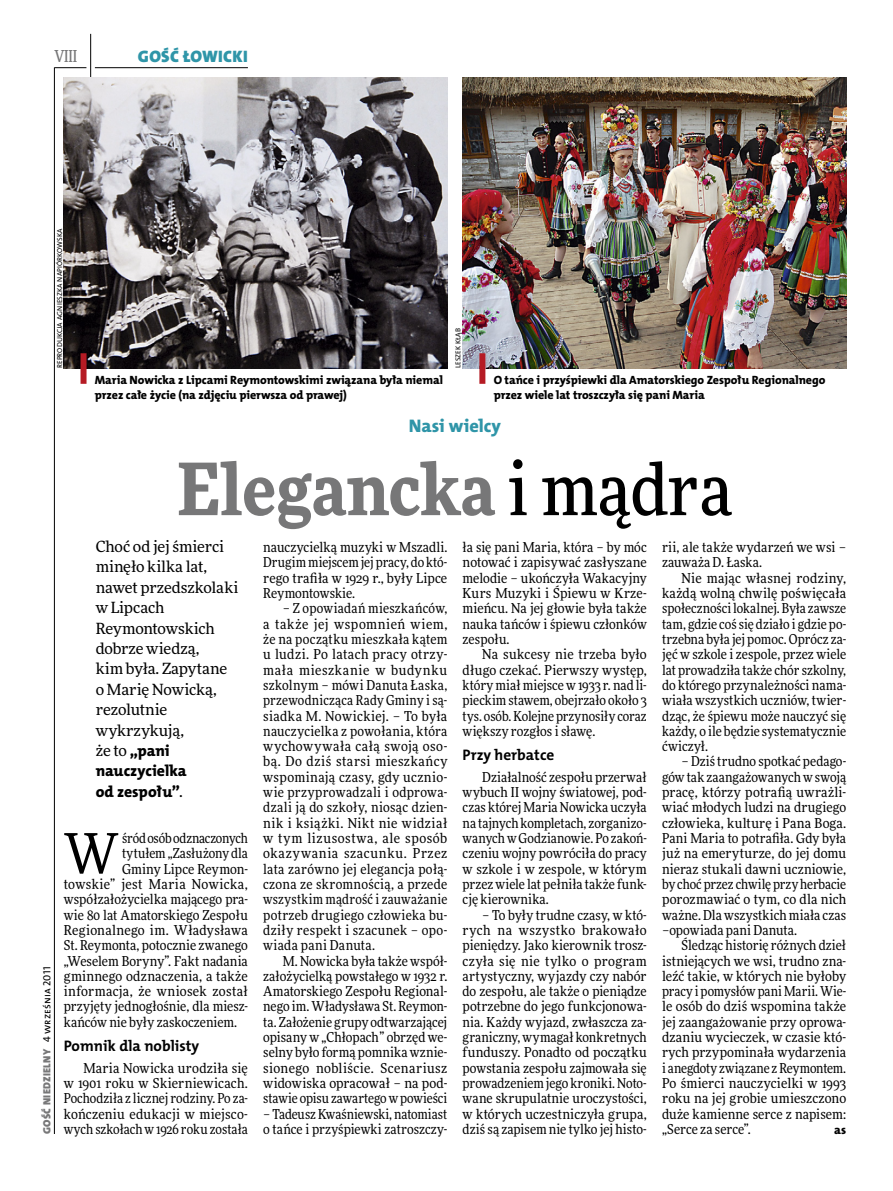
<style>
.page{position:relative;width:893px;height:1191px;background:#fff}
.page>*{position:absolute;margin:0;border:0;box-sizing:border-box;transform-origin:0 0}
.t1{font:900 72px "Freeday Narrow";color:#777778}
.t2{font:55.95px "Freeday Narrow News";color:#000}
.t3{font:18.3px "The Mix HP8 Ex Bld";color:#2f95a8}
.t4{font:16.65px "The Mix HP9 Blk";letter-spacing:.02em;color:#2f95a8}
.t5{font:500 16.5px "Freeday Narrow";color:#777778;scale:.9 1}
.t6{font:15.75px/20.4px "The Mix HP8 Ex Bld";letter-spacing:-.005em;color:#000}
.t7{font:15.45px/20.4px "Freeday News";letter-spacing:-.01em;color:#000}
.t8{font:15.3px "The Mix HP7 Bld";color:#000}
.t9{font:13.65px/15.3px "Freeday Narrow News";letter-spacing:.005em;color:#000;text-align:justify}
.t10{font:13.65px "Freeday Narrow News";letter-spacing:.025em;color:#000}
.t11{font:13.65px "Freeday Narrow News";letter-spacing:-.015em;color:#000}
.t12{font:12.3px "The Mix HP8 Ex Bld";color:#000}
.t13{font:12px/15.3px "The Mix HP8 Ex Bld";letter-spacing:-.005em;color:#000}
.t14{font:10.5px "The Mix HP9 Blk";letter-spacing:.025em;color:#777778}
.t15{font:7.2px "The Mix HP5 Plain";letter-spacing:.015em;color:#000}
.s1{font-weight:500;color:#000}
.s2{font-family:"The Mix HP5 Plain";color:#000}
.s3{font-family:"Freeday News";font-size:15.45px}
</style>
<div class="page">
<hr style="left:54px;top:67px;width:1px;height:1067px;background:#000">
<hr style="left:90px;top:34px;width:1px;height:43px;background:#000">
<hr style="left:54px;top:67px;width:32px;height:1px;background:#000">
<hr style="left:95px;top:67px;width:153px;height:1px;background:#000">
<img style="left:64px;top:77px;width:383px;height:291px">
<img style="left:463px;top:77px;width:383px;height:291px">
<div style="left:81px;top:353px;width:6px;height:31px;background:#b51b24"></div>
<div style="left:479px;top:353px;width:6px;height:31px;background:#b51b24"></div>
<p class="t5" style="left:54px;top:46px;width:27px">VIII</p>
<p class="t4" style="left:138px;top:46px;width:111px">GOŚĆ ŁOWICKI</p>
<p class="t15" style="left:55px;top:368px;width:141px;rotate:-90deg">Reprodukcja Agnieszka Napiórkowska</p>
<p class="t15" style="left:453px;top:368px;width:41px;rotate:-90deg">Leszek Kłąb</p>
<p class="t13" style="left:95px;top:372px;width:350px">Maria Nowicka z Lipcami Reymontowskimi związana była niemal przez całe życie (na zdjęciu pierwsza od prawej)</p>
<p class="t13" style="left:494px;top:372px;width:333px">O tańce i przyśpiewki dla Amatorskiego Zespołu Regionalnego przez wiele lat troszczyła się pani Maria</p>
<h3 class="t3" style="left:409px;top:414px;width:94px">Nasi wielcy</h3>
<h1 class="t1" style="left:177px;top:442px;width:556px">Elegancka <span class="s1">i mądra</span></h1>
<p class="t14" style="left:40px;top:1134px;width:169px;rotate:-90deg">GOŚĆ NIEDZIELNY <span class="s2">4 września 2011</span></p>
<p class="t7" style="left:96px;top:536px;width:144px">Choć od jej śmierci minęło kilka lat, nawet przedszkolaki w Lipcach<br>Reymontowskich dobrze wiedzą,<br>kim była. Zapytane o Marię Nowicką, rezolutnie wykrzykują,</p>
<p class="t6" style="left:96px;top:740px;width:93px"><span class="s3">że to</span> „pani nauczycielka od zespołu”<span class="s3">.</span></p>
<h2 class="t2" style="left:64px;top:819px;width:56px">W</h2>
<p class="t11" style="left:122px;top:829px;width:127px">śród osób odznaczonych</p>
<p class="t9" style="left:122px;top:845px;width:127px">tytułem „Zasłużony dla</p>
<p class="t9" style="left:122px;top:861px;width:127px">Gminy Lipce Reymon-</p>
<p class="t10" style="left:64px;top:875px;width:186px">towskie” jest Maria Nowicka,</p>
<p class="t9" style="left:64px;top:891px;width:186px">współzałożycielka mającego pra-</p>
<p class="t9" style="left:64px;top:907px;width:186px">wie 80 lat Amatorskiego Zespołu</p>
<p class="t10" style="left:64px;top:921px;width:186px">Regionalnego im. Władysława</p>
<p class="t9" style="left:64px;top:937px;width:186px">St. Reymonta, potocznie zwanego</p>
<p class="t9" style="left:64px;top:953px;width:186px">„Weselem Boryny”. Fakt nadania</p>
<p class="t9" style="left:64px;top:968px;width:186px">gminnego odznaczenia, a także</p>
<p class="t10" style="left:64px;top:983px;width:186px">informacja, że wniosek został</p>
<p class="t9" style="left:64px;top:998px;width:186px">przyjęty jednogłośnie, dla miesz-</p>
<p class="t9" style="left:64px;top:1014px;width:175px">kańców nie były zaskoczeniem.</p>
<p class="t8" style="left:64px;top:1036px;width:137px">Pomnik dla noblisty</p>
<p class="t9" style="left:64px;top:1060px;width:186px;text-indent:20px">Maria Nowicka urodziła się w 1901 roku w Skierniewicach.<br>Pochodziła z licznej rodziny. Po za&shy;kończeniu edukacji w miejsco&shy;wych szkołach w 1926 roku została</p>
<p class="t9" style="left:263px;top:539px;width:186px">nauczycielką muzyki w Mszadli.<br>Drugim miejscem jej pracy, do któ&shy;rego trafiła w 1929 r., były Lipce Reymontowskie.</p>
<p class="t9" style="left:263px;top:600px;width:186px;text-indent:20px">– Z opowiadań mieszkańców, a także jej wspomnień wiem, że na początku mieszkała kątem u ludzi. Po latach pracy otrzy&shy;mała mieszkanie w budynku szkolnym – mówi Danuta Łaska, przewodnicząca Rady Gminy i są&shy;siadka M. Nowickiej. – To była nauczycielka z powołania, która wychowywała całą swoją oso&shy;bą. Do dziś starsi mieszkańcy wspominają czasy, gdy ucznio&shy;wie przyprowadzali i odprowa&shy;dzali ją do szkoły, niosąc dzien&shy;nik i książki. Nikt nie widział w tym lizusostwa, ale sposób okazywania szacunku. Przez lata zarówno jej elegancja połą&shy;czona ze skromnością, a przede wszystkim mądrość i zauważanie potrzeb drugiego człowieka bu&shy;dziły respekt i szacunek – opo&shy;wiada pani Danuta.</p>
<p class="t9" style="left:263px;top:953px;width:186px;text-indent:20px">M. Nowicka była także współ&shy;założycielką powstałego w 1932 r.<br>Amatorskiego Zespołu Regional&shy;nego im. Władysława St. Reymon&shy;ta. Założenie grupy odtwarzającej opisany w „Chłopach” obrzęd we&shy;selny było formą pomnika wznie&shy;sionego nobliście. Scenariusz widowiska opracował – na pod&shy;stawie opisu zawartego w powieści</p>
<p class="t9" style="left:263px;top:1106px;width:186px">– Tadeusz Kwaśniewski, natomiast o tańce i przyśpiewki zatroszczy-</p>
<p class="t9" style="left:463px;top:539px;width:186px">ła się pani Maria, która – by móc notować i zapisywać zasłyszane melodie – ukończyła Wakacyjny Kurs Muzyki i Śpiewu w Krze&shy;mieńcu. Na jej głowie była także nauka tańców i śpiewu członków zespołu.</p>
<p class="t9" style="left:463px;top:646px;width:186px;text-indent:20px">Na sukcesy nie trzeba było długo czekać. Pierwszy występ, który miał miejsce w 1933 r. nad li&shy;pieckim stawem, obejrzało około 3 tys. osób. Kolejne przynosiły coraz większy rozgłos i sławę.</p>
<p class="t8" style="left:463px;top:745px;width:93px">Przy herbatce</p>
<p class="t9" style="left:463px;top:769px;width:186px;text-indent:20px">Działalność zespołu przerwał wybuch II wojny światowej, pod&shy;czas której Maria Nowicka uczyła na tajnych kompletach, zorganizo&shy;wanych w Godzianowie. Po zakoń&shy;czeniu wojny powróciła do pracy w szkole i w zespole, w którym przez wiele lat pełniła także funk&shy;cję kierownika.</p>
<p class="t9" style="left:463px;top:907px;width:186px;text-indent:20px">– To były trudne czasy, w któ&shy;rych na wszystko brakowało pieniędzy. Jako kierownik trosz&shy;czyła się nie tylko o program artystyczny, wyjazdy czy nabór do zespołu, ale także o pieniądze potrzebne do jego funkcjonowa&shy;nia. Każdy wyjazd, zwłaszcza za&shy;graniczny, wymagał konkretnych funduszy. Ponadto od początku powstania zespołu zajmowała się prowadzeniem jego kroniki. Noto&shy;wane skrupulatnie uroczystości, w których uczestniczyła grupa, dziś są zapisem nie tylko jej histo-</p>
<p class="t9" style="left:662px;top:539px;width:186px">rii, ale także wydarzeń we wsi – zauważa D. Łaska.</p>
<p class="t9" style="left:662px;top:570px;width:186px;text-indent:20px">Nie mając własnej rodziny, każdą wolną chwilę poświęcała społeczności lokalnej. Była zawsze tam, gdzie coś się działo i gdzie po&shy;trzebna była jej pomoc. Oprócz za&shy;jęć w szkole i zespole, przez wiele lat prowadziła także chór szkolny, do którego przynależności nama&shy;wiała wszystkich uczniów, twier&shy;dząc, że śpiewu może nauczyć się każdy, o ile będzie systematycznie ćwiczył.</p>
<p class="t9" style="left:662px;top:754px;width:186px;text-indent:20px">– Dziś trudno spotkać pedago&shy;gów tak zaangażowanych w swoją pracę, którzy potrafią uwrażli&shy;wiać młodych ludzi na drugiego człowieka, kulturę i Pana Boga.<br>Pani Maria to potrafiła. Gdy była już na emeryturze, do jej domu nieraz stukali dawni uczniowie, by choć przez chwilę przy herbacie porozmawiać o tym, co dla nich ważne. Dla wszystkich miała czas –opowiada pani Danuta.</p>
<p class="t9" style="left:662px;top:937px;width:186px;text-indent:20px">Śledząc historię różnych dzieł istniejących we wsi, trudno zna&shy;leźć takie, w których nie byłoby pracy i pomysłów pani Marii. Wie&shy;le osób do dziś wspomina także jej zaangażowanie przy oprowa&shy;dzaniu wycieczek, w czasie któ&shy;rych przypominała wydarzenia i anegdoty związane z Reymontem.<br>Po śmierci nauczycielki w 1993 roku na jej grobie umieszczono duże kamienne serce z napisem: „Serce za serce”.</p>
<p class="t12" style="left:834px;top:1122px;width:14px">as</p>
</div>
